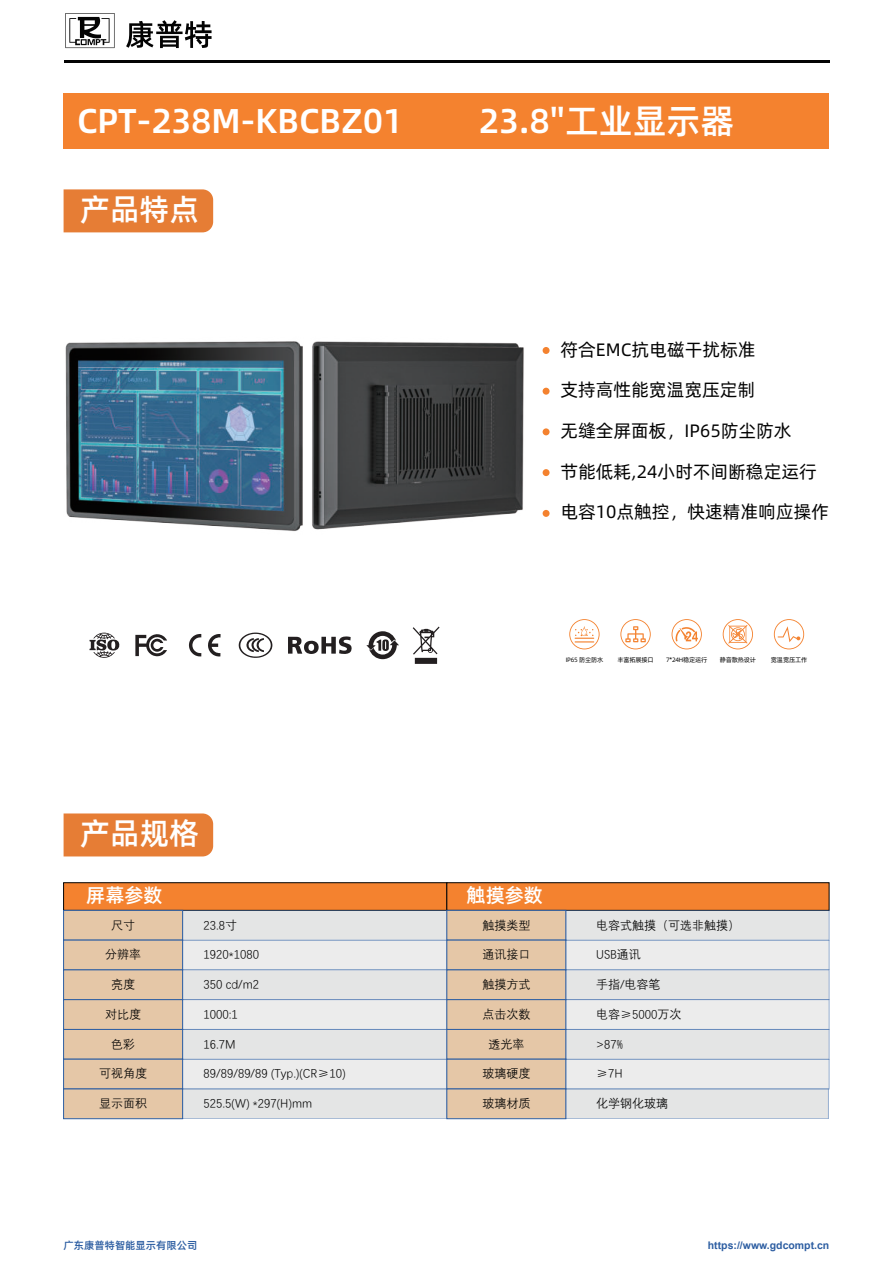
<style>
.page{position:relative;width:893px;height:1263px;background:#fff}
.page>*{position:absolute;margin:0;border:0;box-sizing:border-box;transform-origin:0 0}
.t1{font:500 34.5px "Alibaba Pu Hui Ti";color:#fff}
.t2{font:500 30.3px "Alibaba Pu Hui Ti";color:#fff}
.t3{font:500 19.5px "Alibaba Pu Hui Ti";color:#fff}
.t4{font:18px "Alibaba Pu Hui Ti";color:#030303}
.t5{font:12px "Deng Xian";color:#030303}
.t6{font:700 10.5px "Arial";color:#2d5ea2}
.t7{font:500 10.5px "Alibaba Pu Hui Ti";color:#2d5ea2}
.t8{font:6.3px "Alibaba Pu Hui Ti";letter-spacing:-.03em;color:#030303}
</style>
<div class="page">
<div style="left:64px;top:813px;width:149px;height:43px;background:#e67d35"></div>
<svg style="left:64px;top:189px;width:149px;height:9px"></svg>
<div style="left:63px;top:883px;width:384px;height:27px;background:#f4822f"></div>
<div style="left:447px;top:883px;width:382px;height:27px;background:#f4822f"></div>
<div style="left:63px;top:910px;width:120px;height:30px;background:#e5c7a7;border:1px solid #2d5ea2"></div>
<div style="left:183px;top:910px;width:264px;height:30px;background:#e4e5e5"></div>
<div style="left:63px;top:940px;width:120px;height:30px;background:#e5c7a7;border:1px solid #2d5ea2"></div>
<div style="left:183px;top:940px;width:264px;height:30px;background:#ececec"></div>
<div style="left:63px;top:970px;width:120px;height:30px;background:#e5c7a7"></div>
<div style="left:183px;top:970px;width:264px;height:30px;background:#e4e5e5"></div>
<div style="left:63px;top:1029px;width:120px;height:30px;background:#e5c7a7;border:1px solid #2d5ea2"></div>
<div style="left:183px;top:1029px;width:264px;height:30px;background:#e4e5e5"></div>
<div style="left:63px;top:999px;width:120px;height:30px;background:#e5c7a7;border:1px solid #2d5ea2"></div>
<div style="left:183px;top:999px;width:264px;height:30px;background:#ececec"></div>
<div style="left:63px;top:1059px;width:120px;height:30px;background:#e5c7a7;border:1px solid #2d5ea2"></div>
<div style="left:183px;top:1059px;width:264px;height:30px;background:#ececec"></div>
<div style="left:63px;top:1089px;width:120px;height:30px;background:#e5c7a7;border:1px solid #2d5ea2"></div>
<div style="left:183px;top:1089px;width:264px;height:30px;background:#e4e5e5"></div>
<div style="left:447px;top:910px;width:119px;height:30px;background:#e5c7a7;border:1px solid #2d5ea2"></div>
<div style="left:566px;top:910px;width:263px;height:30px;background:#e4e5e5"></div>
<div style="left:447px;top:940px;width:119px;height:30px;background:#e5c7a7;border:1px solid #2d5ea2"></div>
<div style="left:566px;top:940px;width:263px;height:30px;background:#ececec"></div>
<div style="left:447px;top:970px;width:119px;height:30px;background:#e5c7a7"></div>
<div style="left:566px;top:970px;width:263px;height:30px;background:#e4e5e5"></div>
<div style="left:447px;top:1029px;width:119px;height:30px;background:#e5c7a7;border:1px solid #2d5ea2"></div>
<div style="left:566px;top:1029px;width:263px;height:30px;background:#e4e5e5"></div>
<div style="left:447px;top:999px;width:119px;height:30px;background:#e5c7a7;border:1px solid #2d5ea2"></div>
<div style="left:566px;top:999px;width:263px;height:30px;background:#ececec"></div>
<div style="left:447px;top:1059px;width:119px;height:30px;background:#e5c7a7;border:1px solid #2d5ea2"></div>
<div style="left:566px;top:1059px;width:263px;height:30px;background:#ececec"></div>
<div style="left:447px;top:1089px;width:119px;height:30px;background:#e5c7a7;border:1px solid #2d5ea2"></div>
<div style="left:566px;top:1089px;width:262px;height:30px;background:#e4e5e5"></div>
<hr style="left:64px;top:61px;width:765px;height:2px;background:#030303">
<svg style="left:65px;top:13px;width:50px;height:35px"></svg>
<svg style="left:126px;top:20px;width:86px;height:28px"></svg>
<div style="left:64px;top:93px;width:765px;height:55px;background:#f4822f"></div>
<svg style="left:569px;top:619px;width:31px;height:30px"></svg>
<svg style="left:620px;top:619px;width:31px;height:30px"></svg>
<svg style="left:672px;top:619px;width:30px;height:30px"></svg>
<svg style="left:723px;top:619px;width:30px;height:30px"></svg>
<svg style="left:774px;top:619px;width:30px;height:30px"></svg>
<div style="left:543px;top:347px;width:7px;height:7px;background:#f4822f;border-radius:50%"></div>
<div style="left:543px;top:388px;width:7px;height:7px;background:#f4822f;border-radius:50%"></div>
<div style="left:543px;top:428px;width:7px;height:7px;background:#f4822f;border-radius:50%"></div>
<div style="left:543px;top:510px;width:7px;height:7px;background:#f4822f;border-radius:50%"></div>
<div style="left:543px;top:469px;width:7px;height:7px;background:#f4822f;border-radius:50%"></div>
<img style="left:63px;top:198px;width:461px;height:466px">
<h1 class="t1" style="left:77px;top:94px;width:327px">CPT-238M-KBCBZ01</h1>
<h2 class="t2" style="left:80px;top:186px;width:120px">产品特点</h2>
<h2 class="t2" style="left:80px;top:810px;width:120px">产品规格</h2>
<h1 class="t1" style="left:479px;top:94px;width:256px">23.8''工业显示器</h1>
<h3 class="t4" style="left:560px;top:336px;width:197px">符合EMC抗电磁干扰标准</h3>
<h3 class="t4" style="left:560px;top:376px;width:196px">支持高性能宽温宽压定制</h3>
<h3 class="t4" style="left:560px;top:417px;width:233px">无缝全屏面板，IP65防尘防水</h3>
<h3 class="t4" style="left:560px;top:458px;width:258px">节能低耗,24小时不间断稳定运行</h3>
<h3 class="t4" style="left:560px;top:498px;width:270px">电容10点触控，快速精准响应操作</h3>
<p class="t8" style="left:566px;top:655px;width:39px">IP65 防尘防水</p>
<p class="t8" style="left:617px;top:655px;width:38px">丰富拓展接口</p>
<p class="t8" style="left:666px;top:655px;width:43px">7*24H稳定运行</p>
<p class="t8" style="left:720px;top:655px;width:38px">静音散热设计</p>
<p class="t8" style="left:771px;top:655px;width:38px">宽温宽压工作</p>
<h3 class="t3" style="left:86px;top:880px;width:78px">屏幕参数</h3>
<h3 class="t3" style="left:467px;top:880px;width:78px">触摸参数</h3>
<p class="t5" style="left:482px;top:917px;width:49px">触摸类型</p>
<p class="t5" style="left:596px;top:917px;width:145px">电容式触摸（可选非触摸）</p>
<p class="t5" style="left:482px;top:947px;width:49px">通讯接口</p>
<p class="t5" style="left:596px;top:947px;width:46px">USB通讯</p>
<p class="t5" style="left:482px;top:977px;width:49px">触摸方式</p>
<p class="t5" style="left:596px;top:977px;width:66px">手指/电容笔</p>
<p class="t5" style="left:482px;top:1006px;width:49px">点击次数</p>
<p class="t5" style="left:596px;top:1006px;width:87px">电容≥5000万次</p>
<p class="t5" style="left:488px;top:1036px;width:37px">透光率</p>
<p class="t5" style="left:596px;top:1036px;width:28px">&gt;87%</p>
<p class="t5" style="left:482px;top:1066px;width:49px">玻璃硬度</p>
<p class="t5" style="left:596px;top:1066px;width:28px">≥7H</p>
<p class="t5" style="left:482px;top:1096px;width:49px">玻璃材质</p>
<p class="t5" style="left:596px;top:1096px;width:73px">化学钢化玻璃</p>
<p class="t5" style="left:111px;top:917px;width:25px">尺寸</p>
<p class="t5" style="left:105px;top:947px;width:37px">分辨率</p>
<p class="t5" style="left:111px;top:977px;width:25px">亮度</p>
<p class="t5" style="left:204px;top:917px;width:35px">23.8寸</p>
<p class="t5" style="left:204px;top:947px;width:57px">1920*1080</p>
<p class="t5" style="left:204px;top:977px;width:57px">350 cd/m2</p>
<p class="t5" style="left:105px;top:1006px;width:37px">对比度</p>
<p class="t5" style="left:204px;top:1006px;width:36px">1000:1</p>
<p class="t5" style="left:111px;top:1036px;width:25px">色彩</p>
<p class="t5" style="left:204px;top:1036px;width:33px">16.7M</p>
<p class="t5" style="left:99px;top:1066px;width:49px">可视角度</p>
<p class="t5" style="left:204px;top:1066px;width:143px">89/89/89/89 (Typ.)(CR≥10)</p>
<p class="t5" style="left:204px;top:1096px;width:110px">525.5(W) *297(H)mm</p>
<p class="t5" style="left:99px;top:1096px;width:49px">显示面积</p>
<p class="t7" style="left:64px;top:1237px;width:135px">广东康普特智能显示有限公司</p>
<p class="t6" style="left:708px;top:1241px;width:123px">https://www.gdcompt.cn</p>
</div>
